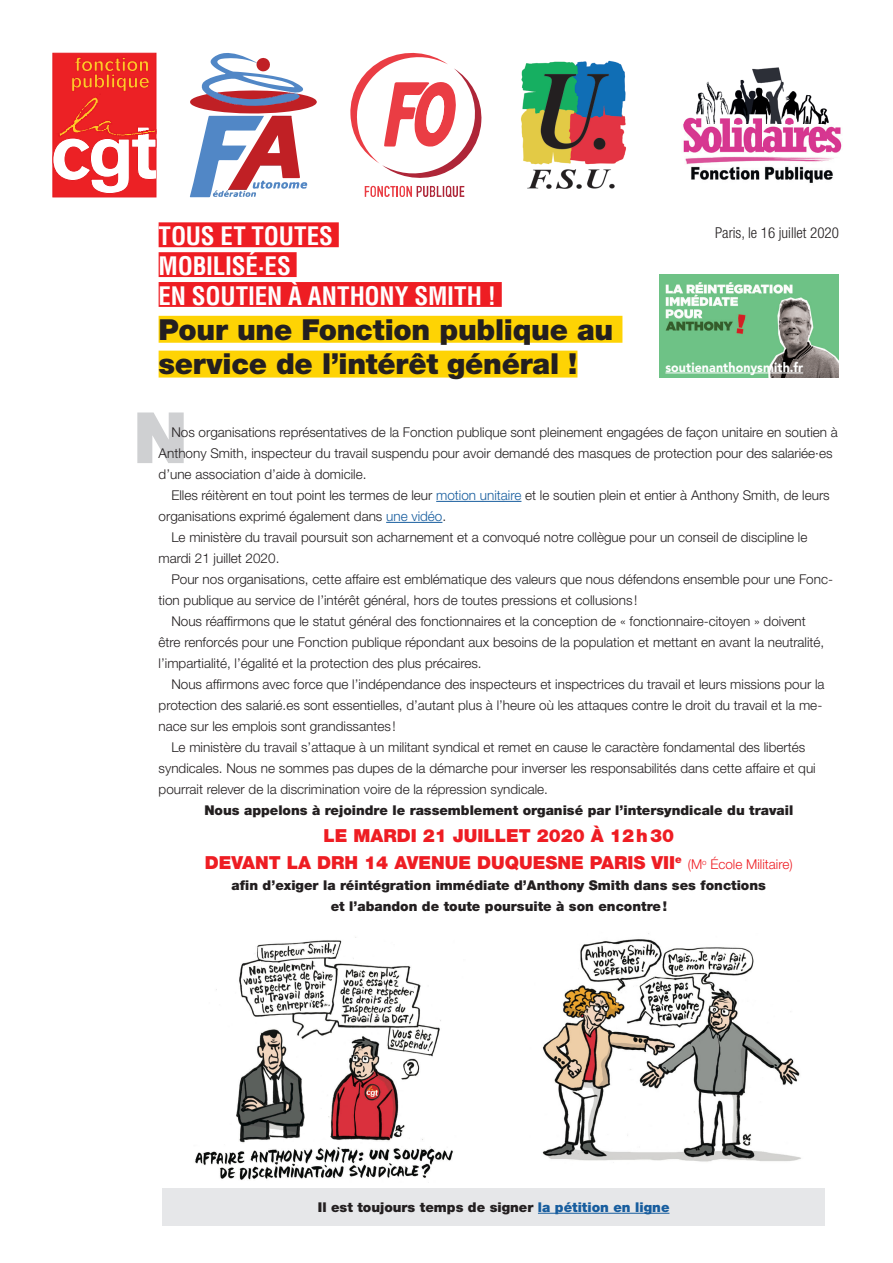
<style>
.page{position:relative;width:893px;height:1263px;background:#fff}
.page>*{position:absolute;margin:0;border:0;box-sizing:border-box;transform-origin:0 0}
.UGFF-CORPS__PREMIER{font:900 28.95px/34.8px "Helvetica Neue LT Std";letter-spacing:-.01em;color:#231f20}
.UGFF-CORPS__PREMIER-2{font:700 condensed 24.9px "Helvetica LT Std";letter-spacing:-.005em;color:#fff}
.t1{font:900 18px "Helvetica Neue LT Std";color:#ee1d23}
.t2{font:300 condensed 15px "Helvetica Neue LT Std";color:#231f20}
.t3{font:300 13.5px/21px "Helvetica Neue LT Std";color:#231f20}
.t4{font:900 13.5px "Helvetica Neue LT Std";color:#231f20}
.t5{font:900 13.2px "Avenir LT Std";letter-spacing:.01em;color:#fff;scale:.94 1}
.s1{color:#175d9e}
.s2{font-weight:300;font-size:13.5px}
</style>
<div class="page">
<svg style="left:137px;top:412px;width:47px;height:51px"></svg>
<svg style="left:190px;top:53px;width:127px;height:144px"></svg>
<div style="left:53px;top:53px;width:103px;height:144px;background:#ec2125"></div>
<svg style="left:52px;top:57px;width:105px;height:137px"></svg>
<svg style="left:350px;top:52px;width:132px;height:146px"></svg>
<img style="left:521px;top:60px;width:105px;height:129px">
<img style="left:683px;top:67px;width:159px;height:116px">
<hr style="left:436px;top:501px;width:85px;height:1px;background:#175d9e">
<hr style="left:386px;top:522px;width:56px;height:1px;background:#175d9e">
<div style="left:159px;top:222px;width:180px;height:25px;background:#ee1d23"></div>
<div style="left:159px;top:252px;width:138px;height:25px;background:#ee1d23"></div>
<div style="left:159px;top:282px;width:343px;height:25px;background:#ee1d23"></div>
<div style="left:159px;top:316px;width:463px;height:27px;background:#fed304"></div>
<div style="left:159px;top:351px;width:418px;height:27px;background:#fed304"></div>
<img style="left:660px;top:275px;width:179px;height:103px">
<hr style="left:665px;top:373px;width:138px;height:1px;background:#fff">
<img style="left:195px;top:937px;width:258px;height:243px">
<img style="left:542px;top:933px;width:259px;height:229px">
<div style="left:162px;top:1188px;width:663px;height:38px;background:#e6e7e9"></div>
<hr style="left:538px;top:1213px;width:131px;height:1px;background:#175d9e">
<p class="UGFF-CORPS__PREMIER-2" style="left:159px;top:220px;width:176px">TOUS ET TOUTES</p>
<p class="UGFF-CORPS__PREMIER-2" style="left:159px;top:250px;width:134px">MOBILISÉ·ES</p>
<p class="UGFF-CORPS__PREMIER-2" style="left:159px;top:280px;width:339px">EN SOUTIEN À ANTHONY SMITH !</p>
<p class="UGFF-CORPS__PREMIER" style="left:159px;top:312px;width:456px">Pour une Fonction publique au service de l’intérêt général !</p>
<p class="t2" style="left:715px;top:224px;width:125px">Paris, le 16 juillet 2020</p>
<p class="t5" style="left:665px;top:359px;width:148px">soutienanthonysmith.fr</p>
<p class="t3" style="left:159px;top:421px;width:681px;text-indent:13px">Nos organisations représentatives de la Fonction publique sont pleinement engagées de façon unitaire en soutien à<br>Anthony Smith, inspecteur du travail suspendu pour avoir demandé des masques de protection pour des salariée·es d’une association d’aide à domicile.</p>
<p class="t3" style="left:159px;top:484px;width:673px;text-indent:13px">Elles réitèrent en tout point les termes de leur <span class="s1">motion unitaire</span> et le soutien plein et entier à Anthony Smith, de leurs organisations exprimé également dans <span class="s1">une vidéo</span>.</p>
<p class="t3" style="left:159px;top:526px;width:650px;text-indent:13px">Le ministère du travail poursuit son acharnement et a convoqué notre collègue pour un conseil de discipline le mardi 21 juillet 2020.</p>
<p class="t3" style="left:159px;top:568px;width:676px;text-indent:13px">Pour nos organisations, cette affaire est emblématique des valeurs que nous défendons ensemble pour une Fonc&shy;tion publique au service de l’intérêt général, hors de toutes pressions et collusions !</p>
<p class="t3" style="left:159px;top:610px;width:667px;text-indent:13px">Nous réaffirmons que le statut général des fonctionnaires et la conception de « fonctionnaire-citoyen » doivent être renforcés pour une Fonction publique répondant aux besoins de la population et mettant en avant la neutralité, l’impartialité, l’égalité et la protection des plus précaires.</p>
<p class="t3" style="left:159px;top:673px;width:667px;text-indent:13px">Nous affirmons avec force que l’indépendance des inspecteurs et inspectrices du travail et leurs missions pour la protection des salarié.es sont essentielles, d’autant plus à l’heure où les attaques contre le droit du travail et la me&shy;nace sur les emplois sont grandissantes !</p>
<p class="t3" style="left:159px;top:736px;width:659px;text-indent:13px">Le ministère du travail s’attaque à un militant syndical et remet en cause le caractère fondamental des libertés syndicales. Nous ne sommes pas dupes de la démarche pour inverser les responsabilités dans cette affaire et qui pourrait relever de la discrimination voire de la répression syndicale.</p>
<p class="t4" style="left:204px;top:802px;width:590px">Nous appelons à rejoindre le rassemblement organisé par l’intersyndicale du travail</p>
<p class="t1" style="left:323px;top:825px;width:352px">LE MARDI 21 JUILLET 2020 À 12h30</p>
<p class="t1" style="left:205px;top:852px;width:589px">DEVANT LA DRH 14 AVENUE DUQUESNE PARIS VII<sup>e</sup> <span class="s2">(M</span><sup>o</sup> <span class="s2">École Militaire)</span></p>
<p class="t4" style="left:232px;top:877px;width:536px">afin d’exiger la réintégration immédiate d’Anthony Smith dans ses fonctions</p>
<p class="t4" style="left:331px;top:898px;width:338px">et l’abandon de toute poursuite à son encontre!</p>
<p class="t4" style="left:318px;top:1199px;width:353px">Il est toujours temps de signer <span class="s1">la pétition en ligne</span></p>
</div>
